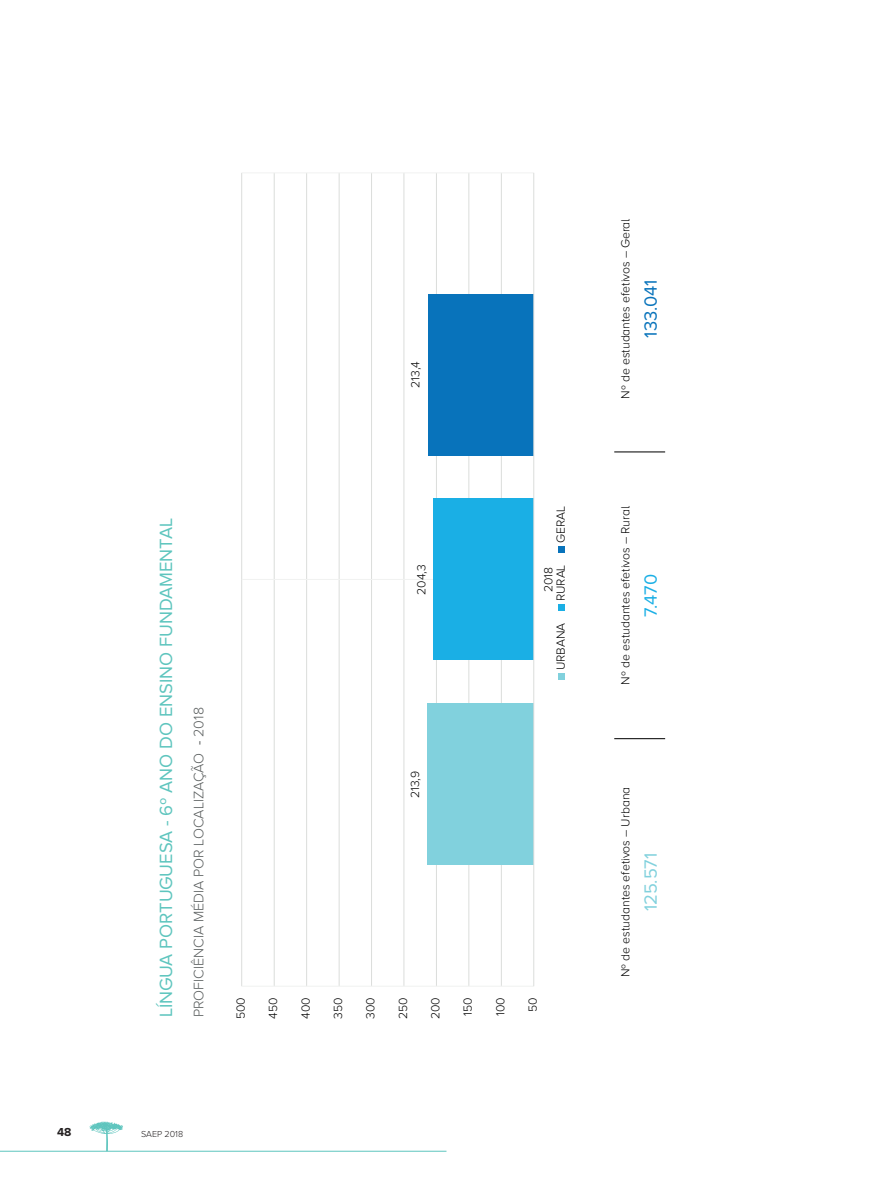
<style>
.page{position:relative;width:893px;height:1191px;background:#fff}
.page>*{position:absolute;margin:0;border:0;box-sizing:border-box;transform-origin:0 0}
.t1{font:18.3px "Proxima Nova A";color:#5ec5be}
.t2{font:18.3px "Proxima Nova A";color:#81d1dd}
.t3{font:18.3px "Proxima Nova A";color:#0873bb}
.t4{font:18.3px "Proxima Nova A";color:#1aafe5}
.t5{font:300 14.25px "Proxima Nova A";color:#5a5e5e}
.t6{font:300 12.15px "Proxima Nova A";color:#000001}
.t7{font:700 12px "Proxima Nova A";color:#231f20}
.t8{font:300 9px "Proxima Nova A";color:#231f20}
.s1{font-weight:400}
</style>
<div class="page">
<hr style="left:614px;top:738px;width:51px;height:1px;background:#000001">
<hr style="left:614px;top:451px;width:51px;height:1px;background:#000001">
<hr style="left:501px;top:173px;width:1px;height:813px;background:#dbdddb">
<hr style="left:469px;top:173px;width:1px;height:813px;background:#dbdddb">
<hr style="left:436px;top:173px;width:1px;height:813px;background:#dbdddb">
<hr style="left:404px;top:173px;width:1px;height:813px;background:#dbdddb">
<hr style="left:371px;top:173px;width:1px;height:813px;background:#dbdddb">
<hr style="left:339px;top:173px;width:1px;height:813px;background:#dbdddb">
<hr style="left:306px;top:173px;width:1px;height:813px;background:#dbdddb">
<hr style="left:274px;top:173px;width:1px;height:813px;background:#dbdddb">
<hr style="left:241px;top:173px;width:1px;height:813px;background:#dbdddb">
<hr style="left:242px;top:985px;width:292px;height:1px;background:#f1f2f1">
<hr style="left:242px;top:579px;width:292px;height:1px;background:#f1f2f1">
<hr style="left:242px;top:172px;width:292px;height:1px;background:#f1f2f1">
<div style="left:427px;top:703px;width:107px;height:162px;background:#81d1dd"></div>
<div style="left:434px;top:499px;width:100px;height:161px;background:#1aafe5"></div>
<div style="left:428px;top:294px;width:106px;height:161px;background:#0873bb"></div>
<hr style="left:533px;top:173px;width:1px;height:813px;background:#dbdddb">
<div style="left:558px;top:673px;width:7px;height:7px;background:#81d1dd"></div>
<div style="left:558px;top:604px;width:7px;height:7px;background:#1aafe5"></div>
<div style="left:558px;top:546px;width:7px;height:7px;background:#0873bb"></div>
<svg style="left:90px;top:1121px;width:33px;height:29px"></svg>
<hr style="left:0;top:1150px;width:446px;height:1px;background:#5ec5be">
<p class="t6" style="left:409px;top:388px;width:28px;rotate:-90deg">213,4</p>
<p class="t1" style="left:156px;top:1017px;width:500px;rotate:-90deg">LÍNGUA PORTUGUESA - 6º ANO DO ENSINO FUNDAMENTAL</p>
<p class="t5" style="left:191px;top:1017px;width:312px;rotate:-90deg">PROFICIÊNCIA MÉDIA POR LOCALIZAÇÃO <span class="s1">-</span> 2018</p>
<p class="t6" style="left:415px;top:595px;width:32px;rotate:-90deg">204,3</p>
<p class="t6" style="left:408px;top:798px;width:29px;rotate:-90deg">213,9</p>
<p class="t6" style="left:554px;top:543px;width:38px;rotate:-90deg">GERAL</p>
<p class="t6" style="left:554px;top:601px;width:38px;rotate:-90deg">RURAL</p>
<p class="t6" style="left:542px;top:592px;width:27px;rotate:-90deg">2018</p>
<p class="t6" style="left:554px;top:670px;width:49px;rotate:-90deg">URBANA</p>
<p class="t6" style="left:234px;top:1019px;width:23px;rotate:-90deg">500</p>
<p class="t6" style="left:267px;top:1018px;width:23px;rotate:-90deg">450</p>
<p class="t6" style="left:299px;top:1018px;width:23px;rotate:-90deg">400</p>
<p class="t6" style="left:331px;top:1018px;width:23px;rotate:-90deg">350</p>
<p class="t6" style="left:364px;top:1018px;width:23px;rotate:-90deg">300</p>
<p class="t6" style="left:396px;top:1019px;width:23px;rotate:-90deg">250</p>
<p class="t6" style="left:429px;top:1019px;width:23px;rotate:-90deg">200</p>
<p class="t6" style="left:461px;top:1015px;width:20px;rotate:-90deg">150</p>
<p class="t6" style="left:494px;top:1016px;width:20px;rotate:-90deg">100</p>
<p class="t6" style="left:526px;top:1012px;width:16px;rotate:-90deg">50</p>
<p class="t7" style="left:57px;top:1125px;width:16px">48</p>
<p class="t8" style="left:141px;top:1128px;width:44px">SAEP 2018</p>
<p class="t6" style="left:619px;top:399px;width:182px;rotate:-90deg">Nº de estudantes efetivos – Geral</p>
<p class="t3" style="left:641px;top:338px;width:60px;rotate:-90deg">133.041</p>
<p class="t6" style="left:619px;top:684px;width:180px;rotate:-90deg">Nº de estudantes efetivos – Rural</p>
<p class="t4" style="left:641px;top:617px;width:44px;rotate:-90deg">7.470</p>
<p class="t6" style="left:619px;top:977px;width:192px;rotate:-90deg">Nº de estudantes efetivos – Urbana</p>
<p class="t2" style="left:641px;top:911px;width:60px;rotate:-90deg">125.571</p>
</div>
